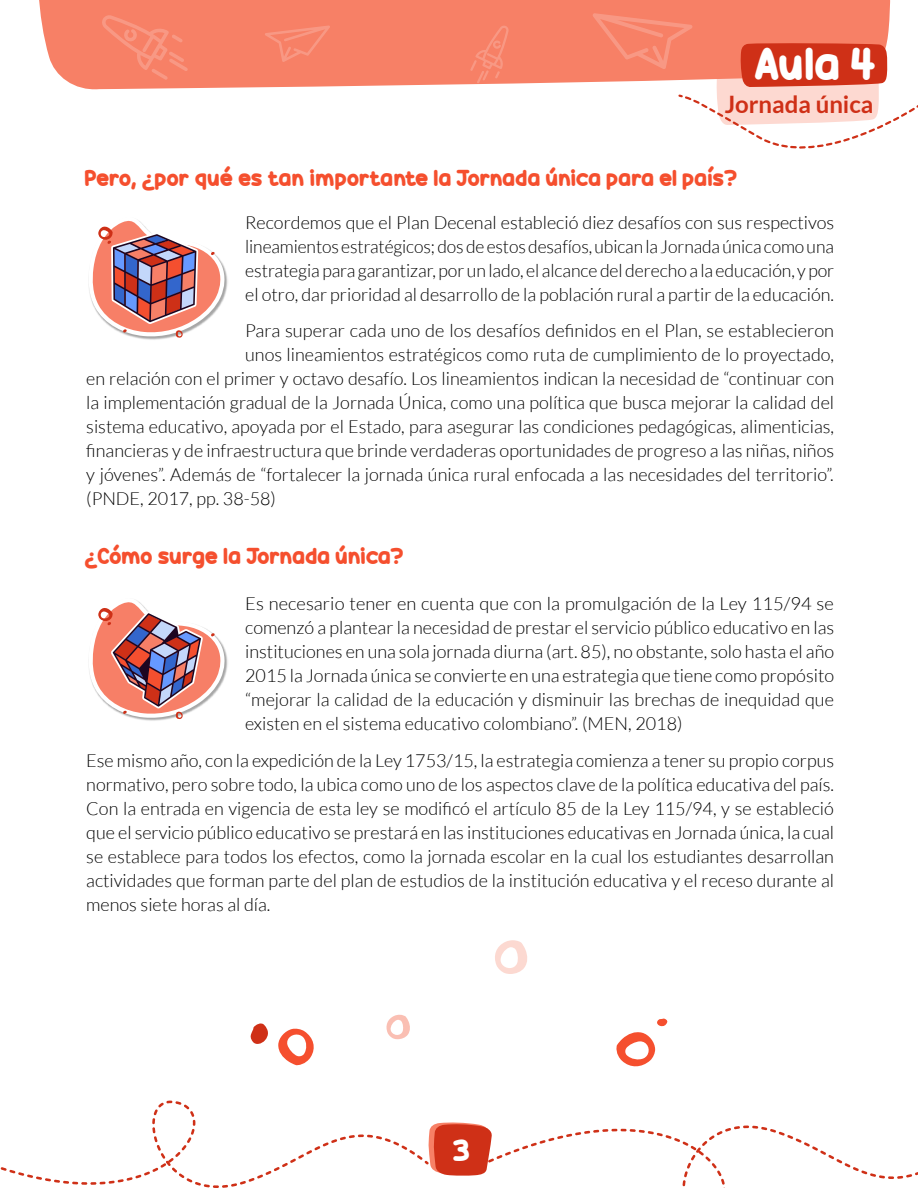
<style>
.page{position:relative;width:918px;height:1188px;background:#fff}
.page>*{position:absolute;margin:0;border:0;box-sizing:border-box;transform-origin:0 0}
.t1{font:45px "Candy Beans";color:#fff}
.t2{font:30px "Candy Beans";color:#fff}
.t3{font:700 24px "Lato";color:#cf3017}
.t4{font:22.5px "Candy Beans";letter-spacing:.015em;color:#f54f2e}
.t5{font:300 18px/24px "Lato";color:#000;text-align:justify}
</style>
<div class="page">
<svg style="left:88px;top:220px;width:140px;height:120px"></svg>
<svg style="left:89px;top:600px;width:139px;height:121px"></svg>
<svg style="left:278px;top:1028px;width:36px;height:38px"></svg>
<svg style="left:495px;top:940px;width:32px;height:34px"></svg>
<svg style="left:386px;top:1015px;width:24px;height:24px"></svg>
<svg style="left:250px;top:1023px;width:18px;height:21px"></svg>
<svg style="left:616px;top:1018px;width:52px;height:49px"></svg>
<svg style="left:39px;top:0;width:852px;height:90px;background:#f78870"></svg>
<svg style="left:0;top:1101px;width:918px;height:87px"></svg>
<svg style="left:265px;top:26px;width:65px;height:36px;background:#f7856c"></svg>
<svg style="left:593px;top:13px;width:325px;height:136px"></svg>
<svg style="left:101px;top:15px;width:87px;height:65px;background:#f7846c"></svg>
<svg style="left:470px;top:25px;width:39px;height:58px;background:#f7856c"></svg>
<h1 class="t1" style="left:755px;top:34px;width:123px">Aula 4</h1>
<h3 class="t3" style="left:725px;top:90px;width:150px">Jornada única</h3>
<p class="t4" style="left:85px;top:163px;width:654px">Pero, ¿por qué es tan importante la Jornada única para el país?</p>
<p class="t5" style="left:245px;top:210px;width:591px">Recordemos que el Plan Decenal estableció diez desafíos con sus respectivos lineamientos estratégicos; dos de estos desafíos, ubican la Jornada única como una estrategia para garantizar, por un lado, el alcance del derecho a la educación, y por el otro, dar prioridad al desarrollo de la población rural a partir de la educación.</p>
<p class="t5" style="left:245px;top:319px;width:590px">Para superar cada uno de los desafíos definidos en el Plan, se establecieron</p>
<p class="t5" style="left:245px;top:343px;width:590px">unos lineamientos estratégicos como ruta de cumplimiento de lo proyectado,</p>
<p class="t5" style="left:86px;top:367px;width:749px">en relación con el primer y octavo desafío. Los lineamientos indican la necesidad de “continuar con</p>
<p class="t5" style="left:86px;top:391px;width:749px">la implementación gradual de la Jornada Única, como una política que busca mejorar la calidad del</p>
<p class="t5" style="left:86px;top:415px;width:749px">sistema educativo, apoyada por el Estado, para asegurar las condiciones pedagógicas, alimenticias,</p>
<p class="t5" style="left:86px;top:439px;width:749px">financieras y de infraestructura que brinde verdaderas oportunidades de progreso a las niñas, niños</p>
<p class="t5" style="left:86px;top:463px;width:749px">y jóvenes”. Además de “fortalecer la jornada única rural enfocada a las necesidades del territorio”.</p>
<p class="t5" style="left:86px;top:487px;width:191px">(PNDE, 2017, pp. 38-58)</p>
<p class="t4" style="left:85px;top:541px;width:320px">¿Cómo surge la Jornada única?</p>
<p class="t5" style="left:245px;top:592px;width:590px">Es necesario tener en cuenta que con la promulgación de la Ley 115/94 se comenzó a plantear la necesidad de prestar el servicio público educativo en las instituciones en una sola jornada diurna (art. 85), no obstante, solo hasta el año 2015 la Jornada única se convierte en una estrategia que tiene como propósito “mejorar la calidad de la educación y disminuir las brechas de inequidad que existen en el sistema educativo colombiano”. (MEN, 2018)</p>
<p class="t5" style="left:86px;top:748px;width:749px">Ese mismo año, con la expedición de la Ley 1753/15, la estrategia comienza a tener su propio corpus normativo, pero sobre todo, la ubica como uno de los aspectos clave de la política educativa del país.<br>Con la entrada en vigencia de esta ley se modificó el artículo 85 de la Ley 115/94, y se estableció que el servicio público educativo se prestará en las instituciones educativas en Jornada única, la cual se establece para todos los efectos, como la jornada escolar en la cual los estudiantes desarrollan actividades que forman parte del plan de estudios de la institución educativa y el receso durante al menos siete horas al día.</p>
<h2 class="t2" style="left:453px;top:1131px;width:18px">3</h2>
</div>
